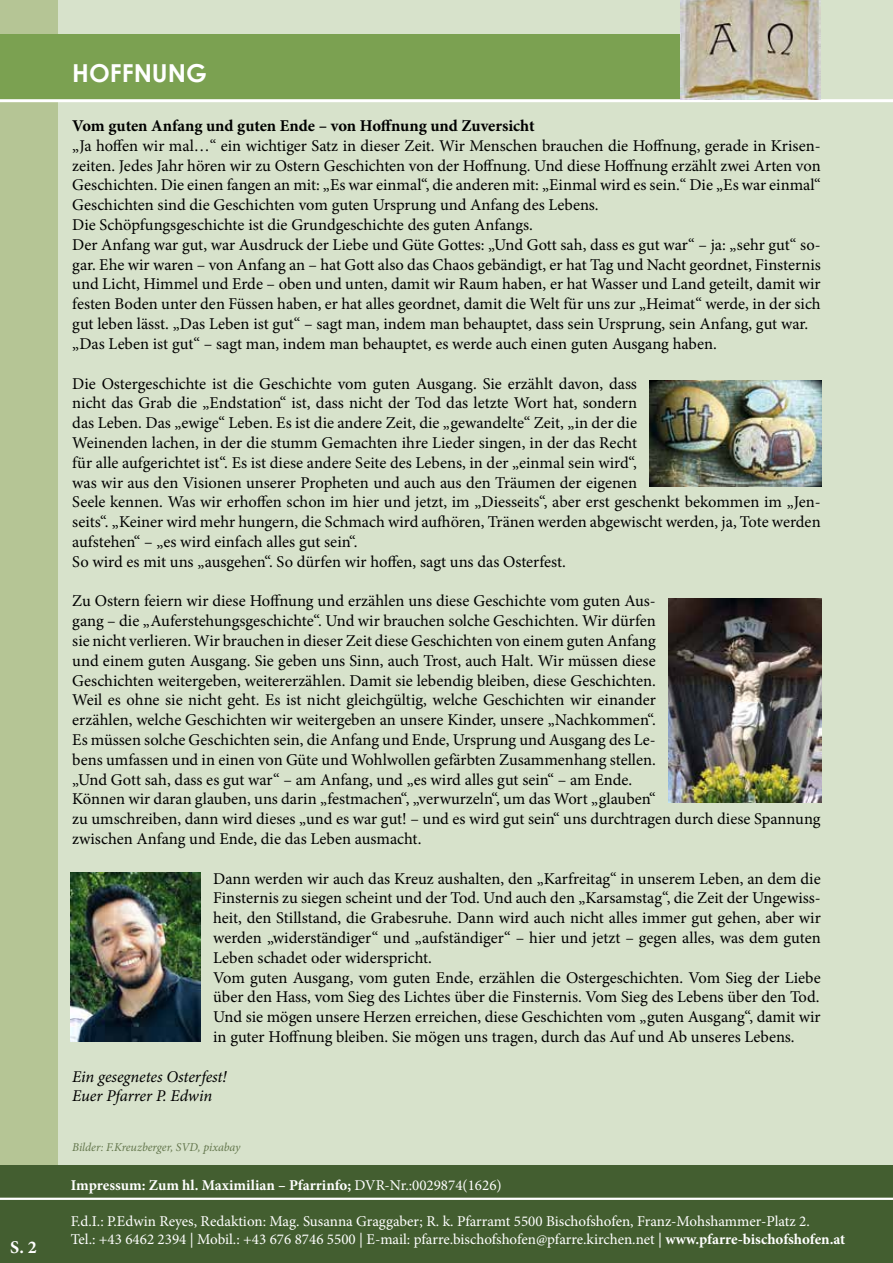
<style>
.page{position:relative;width:893px;height:1263px;background:#d7e2cb}
.page>*{position:absolute;margin:0;border:0;box-sizing:border-box;transform-origin:0 0}
.t1{font:700 24.75px "Century Gothic";color:#fff}
.t2{font:700 18px "Minion Pro";color:#fff}
.t3{font:16.5px/19.8px "Minion Pro";color:#000}
.t4{font:700 16.5px "Minion Pro";letter-spacing:-.005em;color:#000}
.t5{font:italic 16.5px/19.8px "Minion Pro";letter-spacing:-.01em;color:#000}
.t6{font:15px/18px "Minion Pro";color:#fff}
.t7{font:700 15px "Minion Pro";color:#fff}
.t8{font:italic 12px "Minion Pro";letter-spacing:-.005em;color:#64774d}
.s1{font-weight:400}
.s2{font-weight:700}
</style>
<div class="page">
<div style="left:0;top:0;width:58px;height:1263px;background:#b5c595"></div>
<div style="left:0;top:34px;width:821px;height:67px;background:#7ba151"></div>
<hr style="left:0;top:99px;width:893px;height:3px;background:#fff">
<div style="left:0;top:1165px;width:893px;height:98px;background:#435e30"></div>
<hr style="left:0;top:1198px;width:893px;height:2px;background:#fff">
<img style="left:681px;top:0;width:140px;height:99px">
<img style="left:71px;top:873px;width:129px;height:168px">
<img style="left:650px;top:381px;width:171px;height:106px">
<img style="left:669px;top:598px;width:152px;height:204px">
<p class="t2" style="left:10px;top:1234px;width:28px">S. 2</p>
<h1 class="t1" style="left:72px;top:58px;width:136px">HOFFNUNG</h1>
<p class="t4" style="left:72px;top:114px;width:464px">Vom guten Anfang und guten Ende – von Hoffnung und Zuversicht</p>
<p class="t3" style="left:72px;top:136px;width:750px">„Ja hoffen wir mal…“ ein wichtiger Satz in dieser Zeit. Wir Menschen brauchen die Hoffnung, gerade in Krisen&shy;zeiten. Jedes Jahr hören wir zu Ostern Geschichten von der Hoffnung. Und diese Hoffnung erzählt zwei Arten von Geschichten. Die einen fangen an mit: „Es war einmal“, die anderen mit: „Einmal wird es sein.“ Die „Es war einmal“ Geschichten sind die Geschichten vom guten Ursprung und Anfang des Lebens.<br>Die Schöpfungsgeschichte ist die Grundgeschichte des guten Anfangs.<br>Der Anfang war gut, war Ausdruck der Liebe und Güte Gottes: „Und Gott sah, dass es gut war“ – ja: „sehr gut“ so&shy;gar. Ehe wir waren – von Anfang an – hat Gott also das Chaos gebändigt, er hat Tag und Nacht geordnet, Finsternis und Licht, Himmel und Erde – oben und unten, damit wir Raum haben, er hat Wasser und Land geteilt, damit wir festen Boden unter den Füssen haben, er hat alles geordnet, damit die Welt für uns zur „Heimat“ werde, in der sich gut leben lässt. „Das Leben ist gut“ – sagt man, indem man behauptet, dass sein Ursprung, sein Anfang, gut war. „Das Leben ist gut“ – sagt man, indem man behauptet, es werde auch einen guten Ausgang haben.</p>
<p class="t3" style="left:72px;top:373px;width:750px">Die Ostergeschichte ist die Geschichte vom guten Ausgang. Sie erzählt davon, dass<br>nicht das Grab die „Endstation“ ist, dass nicht der Tod das letzte Wort hat, sondern<br>das Leben. Das „ewige“ Leben. Es ist die andere Zeit, die „gewandelte“ Zeit, „in der die<br>Weinenden lachen, in der die stumm Gemachten ihre Lieder singen, in der das Recht<br>für alle aufgerichtet ist“. Es ist diese andere Seite des Lebens, in der „einmal sein wird“,<br>was wir aus den Visionen unserer Propheten und auch aus den Träumen der eigenen<br>Seele kennen. Was wir erhoffen schon im hier und jetzt, im „Diesseits“, aber erst geschenkt bekommen im „Jen&shy;seits“. „Keiner wird mehr hungern, die Schmach wird aufhören, Tränen werden abgewischt werden, ja, Tote werden aufstehen“ – „es wird einfach alles gut sein“.<br>So wird es mit uns „ausgehen“. So dürfen wir hoffen, sagt uns das Osterfest.</p>
<p class="t3" style="left:72px;top:591px;width:750px">Zu Ostern feiern wir diese Hoffnung und erzählen uns diese Geschichte vom guten Aus-<br>gang – die „Auferstehungsgeschichte“. Und wir brauchen solche Geschichten. Wir dürfen<br>sie nicht verlieren. Wir brauchen in dieser Zeit diese Geschichten von einem guten Anfang<br>und einem guten Ausgang. Sie geben uns Sinn, auch Trost, auch Halt. Wir müssen diese<br>Geschichten weitergeben, weitererzählen. Damit sie lebendig bleiben, diese Geschichten.<br>Weil es ohne sie nicht geht. Es ist nicht gleichgültig, welche Geschichten wir einander<br>erzählen, welche Geschichten wir weitergeben an unsere Kinder, unsere „Nachkommen“.<br>Es müssen solche Geschichten sein, die Anfang und Ende, Ursprung und Ausgang des Le-<br>bens umfassen und in einen von Güte und Wohlwollen gefärbten Zusammenhang stellen.<br>„Und Gott sah, dass es gut war“ – am Anfang, und „es wird alles gut sein“ – am Ende.<br>Können wir daran glauben, uns darin „festmachen“, „verwurzeln“, um das Wort „glauben“<br>zu umschreiben, dann wird dieses „und es war gut! – und es wird gut sein“ uns durchtragen durch diese Spannung zwischen Anfang und Ende, die das Leben ausmacht.</p>
<p class="t3" style="left:213px;top:868px;width:609px">Dann werden wir auch das Kreuz aushalten, den „Karfreitag“ in unserem Leben, an dem die Finsternis zu siegen scheint und der Tod. Und auch den „Karsamstag“, die Zeit der Ungewiss&shy;heit, den Stillstand, die Grabesruhe. Dann wird auch nicht alles immer gut gehen, aber wir werden „widerständiger“ und „aufständiger“ – hier und jetzt – gegen alles, was dem guten Leben schadet oder widerspricht.<br>Vom guten Ausgang, vom guten Ende, erzählen die Ostergeschichten. Vom Sieg der Liebe über den Hass, vom Sieg des Lichtes über die Finsternis. Vom Sieg des Lebens über den Tod.<br>Und sie mögen unsere Herzen erreichen, diese Geschichten vom „guten Ausgang“, damit wir in guter Hoffnung bleiben. Sie mögen uns tragen, durch das Auf und Ab unseres Lebens.</p>
<p class="t5" style="left:72px;top:1066px;width:156px">Ein gesegnetes Osterfest!<br>Euer Pfarrer P. Edwin</p>
<p class="t8" style="left:72px;top:1138px;width:170px">Bilder: F.Kreuzberger, SVD, pixabay</p>
<p class="t7" style="left:71px;top:1174px;width:432px">Impressum: Zum hl. Maximilian – Pfarrinfo; <span class="s1">DVR-Nr.:0029874(1626)</span></p>
<p class="t6" style="left:71px;top:1212px;width:776px">F.d.I.: P.Edwin Reyes, Redaktion: Mag. Susanna Graggaber; R. k. Pfarramt 5500 Bischofshofen, Franz-Mohshammer-Platz 2.<br>Tel.: +43 6462 2394 | Mobil.: +43 676 8746 5500 | E-mail: pfarre.bischofshofen@pfarre.kirchen.net | <span class="s2">www.pfarre-bischofshofen.at</span></p>
</div>
